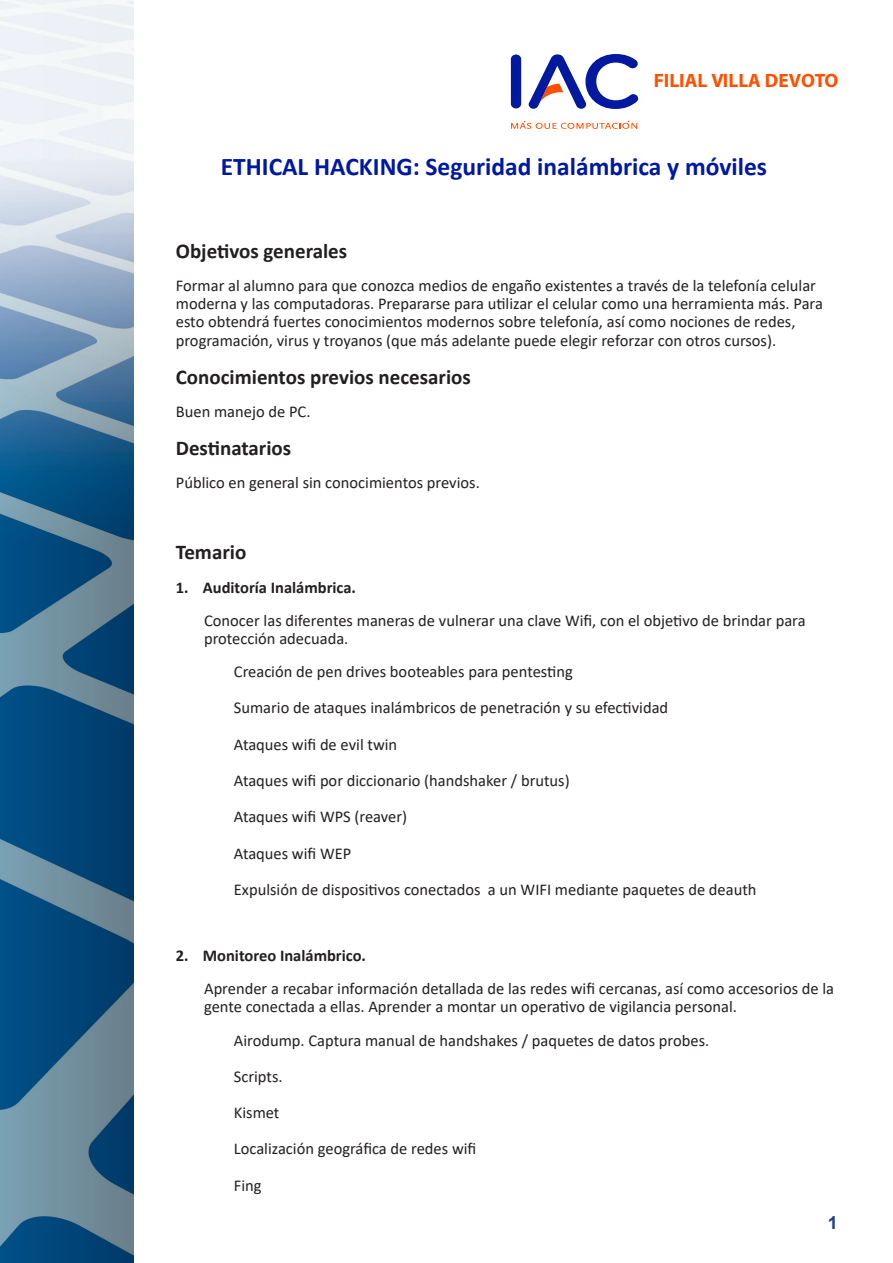
<style>
.page{position:relative;width:893px;height:1263px;background:#fff}
.page>*{position:absolute;margin:0;border:0;box-sizing:border-box;transform-origin:0 0}
.Heading_2{font:700 25.5px "Calibri";color:#00199f}
.t1{font:700 21px "Calibri";color:#231f20}
.t2{font:700 19.35px "Myriad Pro";color:#ff5000}
.t3{font:700 18px "Arial";color:#253f8e}
.t4{font:16.5px/18.1px "Calibri";color:#231f20}
.t5{font:700 16.5px "Calibri";color:#231f20}
</style>
<div class="page">
<img style="left:0;top:0;width:133px;height:1263px">
<div style="left:511px;top:55px;width:10px;height:53px;background:#00199f;border-radius:5px"></div>
<svg style="left:529px;top:54px;width:109px;height:55px"></svg>
<svg style="left:511px;top:121px;width:126px;height:8px"></svg>
<p class="t2" style="left:654px;top:68px;width:186px">FILIAL VILLA DEVOTO</p>
<p class="Heading_2" style="left:221px;top:149px;width:548px">ETHICAL HACKING: Seguridad inalámbrica y móviles</p>
<p class="t1" style="left:176px;top:236px;width:173px">Objetivos generales</p>
<p class="t4" style="left:176px;top:276px;width:649px">Formar al alumno para que conozca medios de engaño existentes a través de la telefonía celular moderna y las computadoras. Prepararse para utilizar el celular como una herramienta más. Para esto obtendrá fuertes conocimientos modernos sobre telefonía, así como nociones de redes, programación, virus y troyanos (que más adelante puede elegir reforzar con otros cursos).</p>
<p class="t1" style="left:176px;top:362px;width:297px">Conocimientos previos necesarios</p>
<p class="t4" style="left:176px;top:402px;width:136px">Buen manejo de PC.</p>
<p class="t1" style="left:176px;top:433px;width:117px">Destinatarios</p>
<p class="t4" style="left:176px;top:473px;width:305px">Público en general sin conocimientos previos.</p>
<p class="t1" style="left:176px;top:537px;width:72px">Temario</p>
<p class="t5" style="left:176px;top:575px;width:182px">1. Auditoría Inalámbrica.</p>
<p class="t4" style="left:204px;top:611px;width:603px">Conocer las diferentes maneras de vulnerar una clave Wifi, con el objetivo de brindar para protección adecuada.</p>
<p class="t4" style="left:234px;top:662px;width:340px">Creación de pen drives booteables para pentesting</p>
<p class="t4" style="left:234px;top:689px;width:436px;line-height:36.3px">Sumario de ataques inalámbricos de penetración y su efectividad<br>Ataques wifi de evil twin</p>
<p class="t4" style="left:234px;top:762px;width:337px;line-height:36.3px">Ataques wifi por diccionario (handshaker / brutus)<br>Ataques wifi WPS (reaver)</p>
<p class="t4" style="left:234px;top:834px;width:524px;line-height:36.3px">Ataques wifi WEP<br>Expulsión de dispositivos conectados a un WIFI mediante paquetes de deauth</p>
<p class="t5" style="left:176px;top:944px;width:192px">2. Monitoreo Inalámbrico.</p>
<p class="t4" style="left:204px;top:979px;width:632px">Aprender a recabar información detallada de las redes wifi cercanas, así como accesorios de la gente conectada a ellas. Aprender a montar un operativo de vigilancia personal.</p>
<p class="t4" style="left:234px;top:1030px;width:477px">Airodump. Captura manual de handshakes / paquetes de datos probes.</p>
<p class="t4" style="left:234px;top:1058px;width:50px;line-height:36.3px">Scripts.<br>Kismet</p>
<p class="t4" style="left:234px;top:1130px;width:244px;line-height:36.3px">Localización geográfica de redes wifi<br>Fing</p>
<p class="t3" style="left:828px;top:1210px;width:12px">1</p>
</div>
